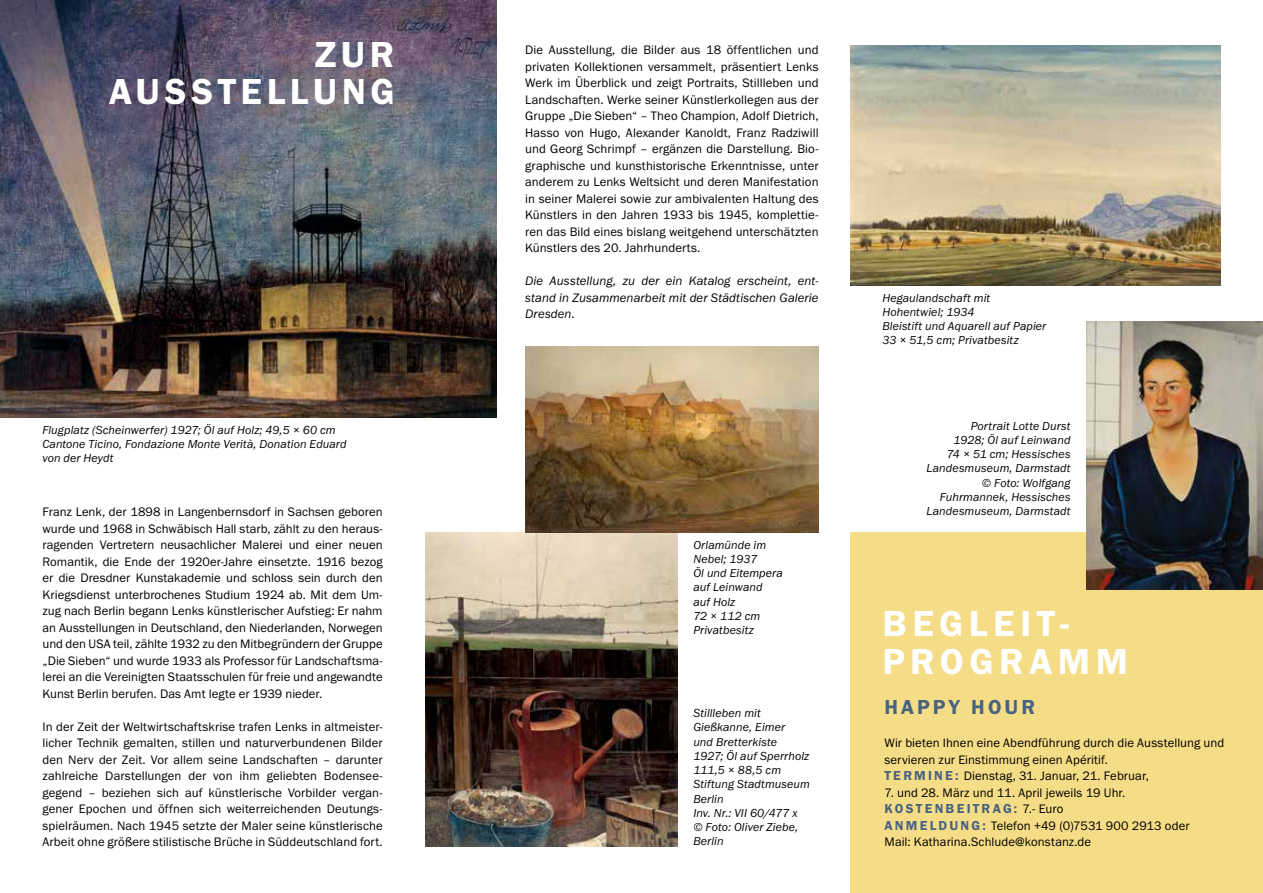
<style>
.page{position:relative;width:1263px;height:893px;background:#fff}
.page>*{position:absolute;margin:0;border:0;box-sizing:border-box;transform-origin:0 0}
.t1{font:37.5px/37.5px "Franklin Gothic URW Dem";letter-spacing:.15em;color:#fff}
.t2{font:37.5px/37.5px "Franklin Gothic URW Dem";letter-spacing:.13em;color:#fff;text-align:right}
.t3{font:21px "Franklin Gothic URW Dem";letter-spacing:.15em;color:#476381}
.t4{font:13.5px "Franklin Gothic URW Dem";letter-spacing:.165em;color:#476381}
.t5{font:12.75px/16.5px "Franklin Gothic URW Boo";letter-spacing:.005em;color:#000;text-align:justify}
.t6{font:12.75px/16.5px "Franklin Gothic URW Boo Ita";letter-spacing:.005em;color:#000;text-align:justify}
.t7{font:12px/14.2px "Franklin Gothic URW Boo Ita";letter-spacing:.01em;color:#000}
.s1{font-family:"Franklin Gothic URW Dem";font-size:13.5px;color:#476381}
.s2{font-family:"Franklin Gothic URW Boo";font-size:12.75px;color:#000}
</style>
<div class="page">
<div style="left:850px;top:532px;width:413px;height:361px;background:#f5dc86"></div>
<img style="left:1086px;top:322px;width:177px;height:268px">
<img style="left:850px;top:45px;width:370px;height:240px">
<img style="left:425px;top:532px;width:253px;height:314px">
<img style="left:0;top:0;width:497px;height:417px">
<img style="left:525px;top:347px;width:294px;height:185px">
<h1 class="t2" style="left:109px;top:35px;width:287px">ZUR<br>AUSSTELLUNG</h1>
<p class="t5" style="left:525px;top:41px;width:295px">Die Ausstellung, die Bilder aus 18 öffentlichen und privaten Kollektionen versammelt, präsentiert Lenks Werk im Überblick und zeigt Portraits, Stillleben und Landschaften. Werke seiner Künstlerkollegen aus der Gruppe „Die Sieben“ – Theo Champion, Adolf Dietrich, Hasso von Hugo, Alexander Kanoldt, Franz Radziwill und Georg Schrimpf – ergänzen die Darstellung. Bio&shy;graphische und kunsthistorische Erkenntnisse, unter anderem zu Lenks Weltsicht und deren Manifestation in seiner Malerei sowie zur ambivalenten Haltung des Künstlers in den Jahren 1933 bis 1945, komplettie&shy;ren das Bild eines bislang weitgehend unterschätzten Künstlers des 20. Jahrhunderts.</p>
<p class="t6" style="left:525px;top:272px;width:295px">Die Ausstellung, zu der ein Katalog erscheint, ent&shy;stand in Zusammenarbeit mit der Städtischen Galerie Dresden.</p>
<p class="t7" style="left:42px;top:422px;width:306px">Flugplatz (Scheinwerfer) 1927; Öl auf Holz; 49,5 × 60 cm<br>Cantone Ticino, Fondazione Monte Verità, Donation Eduard von der Heydt</p>
<p class="t5" style="left:43px;top:503px;width:342px">Franz Lenk, der 1898 in Langenbernsdorf in Sachsen geboren wurde und 1968 in Schwäbisch Hall starb, zählt zu den heraus&shy;ragenden Vertretern neusachlicher Malerei und einer neuen Romantik, die Ende der 1920er-Jahre einsetzte. 1916 bezog er die Dresdner Kunstakademie und schloss sein durch den Kriegsdienst unterbrochenes Studium 1924 ab. Mit dem Um&shy;zug nach Berlin begann Lenks künstlerischer Aufstieg: Er nahm an Ausstellungen in Deutschland, den Niederlanden, Norwegen und den USA teil, zählte 1932 zu den Mitbegründern der Gruppe „Die Sieben“ und wurde 1933 als Professor für Landschaftsma&shy;lerei an die Vereinigten Staatsschulen für freie und angewandte Kunst Berlin berufen. Das Amt legte er 1939 nieder.</p>
<p class="t5" style="left:43px;top:718px;width:342px">In der Zeit der Weltwirtschaftskrise trafen Lenks in altmeister&shy;licher Technik gemalten, stillen und naturverbundenen Bilder den Nerv der Zeit. Vor allem seine Landschaften – darunter zahlreiche Darstellungen der von ihm geliebten Bodensee&shy;gegend – beziehen sich auf künstlerische Vorbilder vergan&shy;gener Epochen und öffnen sich weiterreichenden Deutungs&shy;spielräumen. Nach 1945 setzte der Maler seine künstlerische Arbeit ohne größere stilistische Brüche in Süddeutschland fort.</p>
<p class="t7" style="left:693px;top:537px;width:91px">Orlamünde im<br>Nebel; 1937<br>Öl und Eitempera auf Leinwand<br>auf Holz<br>72 × 112 cm<br>Privatbesitz</p>
<p class="t7" style="left:693px;top:706px;width:118px">Stillleben mit<br>Gießkanne, Eimer<br>und Bretterkiste<br>1927; Öl auf Sperrholz<br>111,5 × 88,5 cm<br>Stiftung Stadtmuseum<br>Berlin<br>Inv. Nr.: VII 60/477 x © Foto: Oliver Ziebe,<br>Berlin</p>
<p class="t7" style="left:882px;top:290px;width:165px">Hegaulandschaft mit<br>Hohentwiel; 1934<br>Bleistift und Aquarell auf Papier<br>33 × 51,5 cm; Privatbesitz</p>
<p class="t7" style="left:926px;top:418px;width:146px;text-align:right">Portrait Lotte Durst<br>1928; Öl auf Leinwand<br>74 × 51 cm; Hessisches<br>Landesmuseum, Darmstadt © Foto: Wolfgang<br>Fuhrmannek, Hessisches<br>Landesmuseum, Darmstadt</p>
<h1 class="t1" style="left:882px;top:604px;width:247px">BEGLEIT-<br>PROGRAMM</h1>
<h2 class="t3" style="left:884px;top:694px;width:152px">HAPPY HOUR</h2>
<p class="t5" style="left:884px;top:734px;width:341px;text-align:left">Wir bieten Ihnen eine Abendführung durch die Ausstellung und servieren zur Einstimmung einen Apéritif.<br><span class="s1">TE RMINE :</span> Dienstag, 31. Januar, 21. Februar,</p>
<p class="t5" style="left:884px;top:784px;width:242px">7. und 28. März und 11. April jeweils 19 Uhr.</p>
<p class="t4" style="left:884px;top:800px;width:180px">KOSTENBEITRAG: <span class="s2">7.- Euro</span></p>
<p class="t5" style="left:884px;top:817px;width:307px"><span class="s1">ANM E LDU N G :</span> Telefon +49 (0)7531 900 2913 oder<br>Mail: Katharina.Schlude@konstanz.de</p>
</div>
